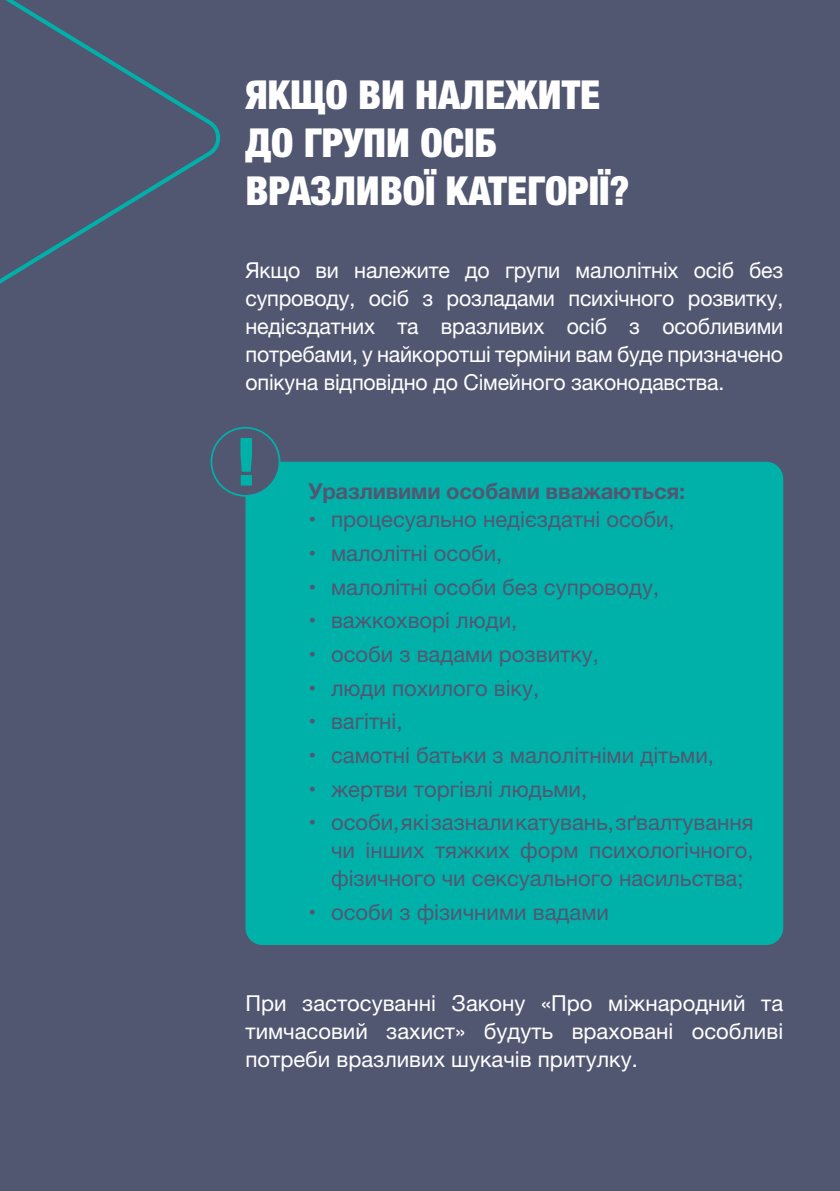
<style>
.page{position:relative;width:840px;height:1191px;background:#fff}
.page>*{position:absolute;margin:0;border:0;box-sizing:border-box;transform-origin:0 0}
.t1{font:900 condensed 40px/48px "Helvetica Neue";color:#fff}
.t2{font:22px/28px "Helvetica Neue";color:#525771;text-align:justify}
.t3{font:22px/28px "Helvetica Neue";letter-spacing:-.005em;color:#fff;text-align:justify}
.t4{font:700 22px "Helvetica Neue";letter-spacing:-.01em;color:#525771}
</style>
<div class="page">
<div style="left:0;top:0;width:839px;height:1191px;background:#525771"></div>
<svg style="left:0;top:0;width:220px;height:284px"></svg>
<div style="left:245px;top:462px;width:537px;height:483px;background:#00b1aa;border-radius:17px"></div>
<div style="left:211px;top:428px;width:68px;height:68px;background:#525771;border-radius:50%"></div>
<div style="left:210px;top:427px;width:70px;height:70px;border:2px solid #00b1aa;border-radius:50%"></div>
<svg style="left:240px;top:438px;width:12px;height:47px"></svg>
<h1 class="t1" style="left:245px;top:69px;width:385px">ЯКЩО ВИ НАЛЕЖИТЕ<br>ДО ГРУПИ ОСІБ<br>ВРАЗЛИВОЇ КАТЕГОРІЇ?</h1>
<p class="t3" style="left:245px;top:257px;width:539px">Якщо ви належите до групи малолітніх осіб без супроводу, осіб з розладами психічного розвитку, недієздатних та вразливих осіб з особливими потребами, у найкоротші терміни вам буде призначено опікуна відповідно до Сімейного законодавства.</p>
<p class="t4" style="left:308px;top:474px;width:378px">Уразливими особами вважаються:</p>
<p class="t2" style="left:308px;top:506px;width:367px">• процесуально недієздатні особи,</p>
<p class="t2" style="left:308px;top:540px;width:195px">• малолітні особи,</p>
<p class="t2" style="left:308px;top:574px;width:352px">• малолітні особи без супроводу,</p>
<p class="t2" style="left:308px;top:607px;width:210px">• важкохворі люди,</p>
<p class="t2" style="left:308px;top:641px;width:292px">• особи з вадами розвитку,</p>
<p class="t2" style="left:308px;top:675px;width:232px">• люди похилого віку,</p>
<p class="t2" style="left:308px;top:708px;width:96px">• вагітні,</p>
<p class="t2" style="left:308px;top:742px;width:407px">• самотні батьки з малолітніми дітьми,</p>
<p class="t2" style="left:308px;top:776px;width:280px">• жертви торгівлі людьми,</p>
<p class="t2" style="left:331px;top:809px;width:424px;text-indent:-23px">• особи, які зазнали катувань, зґвалтування чи інших тяжких форм психологічного, фізичного чи сексуального насильства;</p>
<p class="t2" style="left:308px;top:899px;width:302px">• особи з фізичними вадами</p>
<p class="t3" style="left:245px;top:990px;width:539px">При застосуванні Закону «Про міжнародний та тимчасовий захист» будуть враховані особливі потреби вразливих шукачів притулку.</p>
</div>
